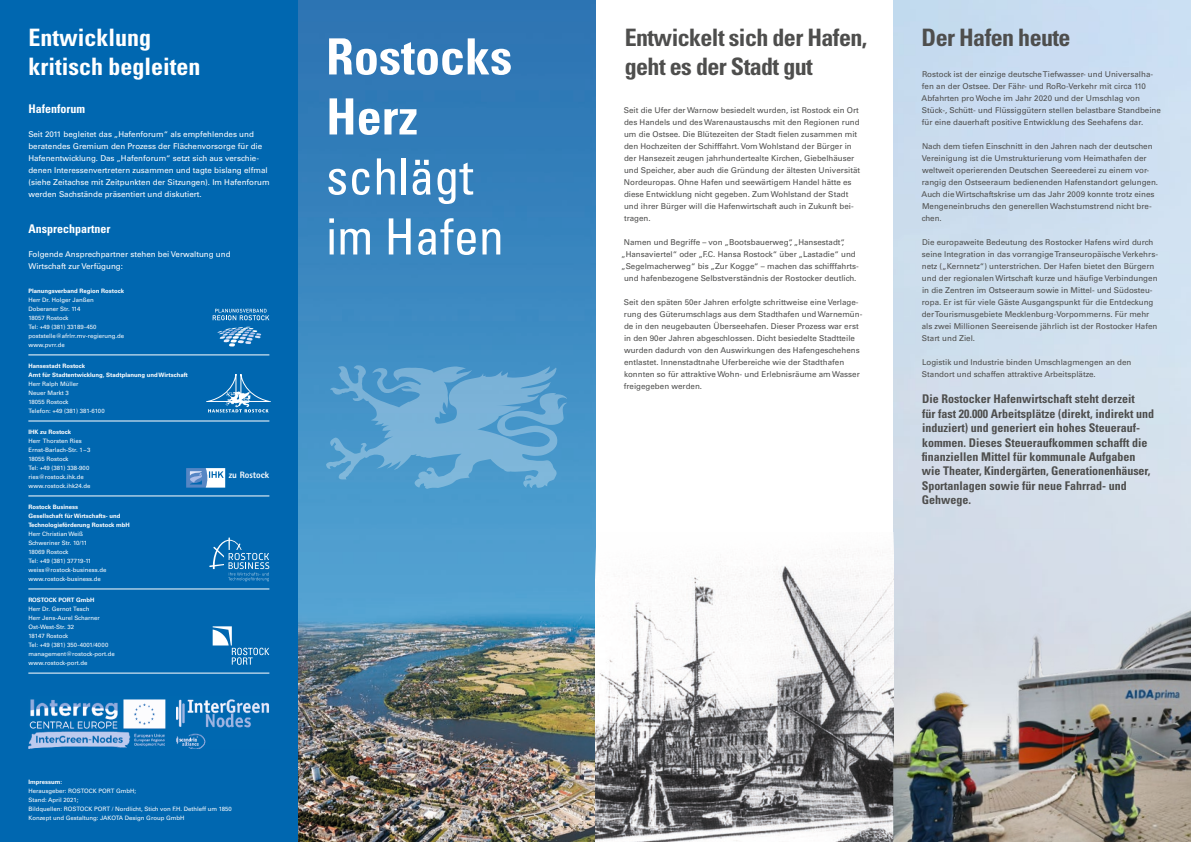
<style>
.page{position:relative;width:1191px;height:842px;background:#fff}
.page>*{position:absolute;margin:0;border:0;box-sizing:border-box;transform-origin:0 0}
.t1{font:condensed 50px/60px "Univers LT Std";color:#fff}
.t2{font:700 condensed 50px/60px "Univers LT Std";color:#fff}
.t3{font:700 condensed 24px/29px "Univers LT Std";letter-spacing:-.025em;color:#4e4e4d}
.t4{font:700 condensed 24px/28.8px "Univers LT Std";color:#fff}
.t5{font:700 condensed 12px/14.4px "Univers LT Std";color:#4e4e4d}
.t6{font:700 condensed 12px "Univers LT Std";color:#fff}
.t7{font:800 9.2px "Rotis Sans Serif";color:#fff}
.t8{font:8px/12px "Univers LT Std";color:#4e4e4d}
.t9{font:8px/12px "Univers LT Std";color:#fff}
.t10{font:6px/9px "Univers LT Std";color:#fff}
.t11{font:700 6px/9px "Univers LT Std";color:#fff}
</style>
<div class="page">
<img style="left:298px;top:0;width:297px;height:842px">
<img style="left:595px;top:533px;width:298px;height:309px">
<div style="left:0;top:0;width:298px;height:842px;background:#0067b0"></div>
<hr style="left:28px;top:355px;width:241px;height:1px;background:#fff">
<hr style="left:28px;top:421px;width:241px;height:1px;background:#fff">
<hr style="left:28px;top:496px;width:241px;height:1px;background:#fff">
<hr style="left:28px;top:673px;width:241px;height:1px;background:#fff">
<hr style="left:28px;top:589px;width:241px;height:1px;background:#fff">
<svg style="left:326px;top:365px;width:241px;height:124px;background:#62a5d1"></svg>
<img style="left:893px;top:591px;width:298px;height:251px">
<svg style="left:213px;top:626px;width:56px;height:39px"></svg>
<svg style="left:206px;top:374px;width:65px;height:38px"></svg>
<svg style="left:186px;top:468px;width:39px;height:20px"></svg>
<svg style="left:217px;top:327px;width:44px;height:20px"></svg>
<svg style="left:213px;top:309px;width:56px;height:11px"></svg>
<svg style="left:209px;top:537px;width:60px;height:44px"></svg>
<img style="left:28px;top:699px;width:241px;height:49px">
<h2 class="t4" style="left:28px;top:23px;width:174px">Entwicklung kritisch begleiten</h2>
<h3 class="t6" style="left:28px;top:101px;width:58px">Hafenforum</h3>
<p class="t9" style="left:28px;top:128px;width:243px">Seit 2011 begleitet das „Hafenforum“ als empfehlendes und beratendes Gremium den Prozess der Flächenvorsorge für die Hafenentwicklung. Das „Hafenforum“ setzt sich aus verschie&shy;denen Interessenvertretern zusammen und tagte bislang elfmal (siehe Zeitachse mit Zeitpunkten der Sitzungen). Im Hafenforum werden Sachstände präsentiert und diskutiert.</p>
<h3 class="t6" style="left:28px;top:221px;width:83px">Ansprechpartner</h3>
<p class="t9" style="left:28px;top:248px;width:204px">Folgende Ansprechpartner stehen bei Verwaltung und<br>Wirtschaft zur Verfügung:</p>
<p class="t11" style="left:28px;top:286px;width:97px">Planungsverband Region Rostock</p>
<p class="t10" style="left:28px;top:295px;width:97px">Herr Dr. Holger Janßen<br>Doberaner Str. 114<br>18057 Rostock<br>Tel: +49 (381) 33189-450 poststelle@afrlrr.mv-regierung.de www.pvrr.de</p>
<p class="t11" style="left:28px;top:361px;width:161px">Hansestadt Rostock<br>Amt für Stadtentwicklung, Stadtplanung und Wirtschaft</p>
<p class="t10" style="left:28px;top:379px;width:78px">Herr Ralph Müller<br>Neuer Markt 3<br>18055 Rostock<br>Telefon: +49 (381) 381-6100</p>
<p class="t11" style="left:28px;top:427px;width:44px">IHK zu Rostock</p>
<p class="t10" style="left:28px;top:436px;width:64px">Herr Thorsten Ries<br>Ernst-Barlach-Str. 1–3<br>18055 Rostock<br>Tel: +49 (381) 338-900 ries@rostock.ihk.de www.rostock.ihk24.de</p>
<p class="t11" style="left:28px;top:502px;width:103px">Rostock Business<br>Gesellschaft für Wirtschafts- und<br>Technologieförderung Rostock mbH</p>
<p class="t10" style="left:28px;top:529px;width:80px">Herr Christian Weiß<br>Schweriner Str. 10/11<br>18069 Rostock<br>Tel: +49 (381) 37719-11 weiss@rostock-business.de www.rostock-business.de</p>
<p class="t11" style="left:28px;top:595px;width:68px">ROSTOCK PORT GmbH</p>
<p class="t10" style="left:28px;top:604px;width:88px">Herr Dr. Gernot Tesch<br>Herr Jens-Aurel Scharner<br>Ost-West-Str. 32<br>18147 Rostock<br>Tel: +49 (381) 350-4001/4000 management@rostock-port.de www.rostock-port.de</p>
<p class="t7" style="left:229px;top:469px;width:42px">zu Rostock</p>
<p class="t11" style="left:29px;top:777px;width:35px">Impressum:</p>
<p class="t10" style="left:29px;top:786px;width:205px">Herausgeber: ROSTOCK PORT GmbH;<br>Stand: April 2021;<br>Bildquellen: ROSTOCK PORT / Nordlicht, Stich von F.H. Dethleff um 1850<br>Konzept und Gestaltung: JAKOTA Design Group GmbH</p>
<h1 class="t2" style="left:326px;top:26px;width:188px">Rostocks<br>Herz</h1>
<h1 class="t1" style="left:326px;top:146px;width:179px">schlägt im Hafen</h1>
<h2 class="t3" style="left:625px;top:23px;width:244px">Entwickelt sich der Hafen, geht es der Stadt gut</h2>
<h2 class="t3" style="left:921px;top:23px;width:150px">Der Hafen heute</h2>
<p class="t8" style="left:921px;top:68px;width:241px">Rostock ist der einzige deutsche Tiefwasser- und Universalha&shy;fen an der Ostsee. Der Fähr- und RoRo-Verkehr mit circa 110<br>Abfahrten pro Woche im Jahr 2020 und der Umschlag von Stück-, Schütt- und Flüssiggütern stellen belastbare Standbeine für eine dauerhaft positive Entwicklung des Seehafens dar.</p>
<p class="t8" style="left:921px;top:140px;width:238px">Nach dem tiefen Einschnitt in den Jahren nach der deutschen Vereinigung ist die Umstrukturierung vom Heimathafen der weltweit operierenden Deutschen Seereederei zu einem vor&shy;rangig den Ostseeraum bedienenden Hafenstandort gelungen.<br>Auch die Wirtschaftskrise um das Jahr 2009 konnte trotz eines Mengeneinbruchs den generellen Wachstumstrend nicht bre&shy;chen.</p>
<p class="t8" style="left:921px;top:236px;width:238px">Die europaweite Bedeutung des Rostocker Hafens wird durch seine Integration in das vorrangige Transeuropäische Verkehrs&shy;netz („Kernnetz“) unterstrichen. Der Hafen bietet den Bürgern und der regionalen Wirtschaft kurze und häufige Verbindungen in die Zentren im Ostseeraum sowie in Mittel- und Südosteu&shy;ropa. Er ist für viele Gäste Ausgangspunkt für die Entdeckung der Tourismusgebiete Mecklenburg-Vorpommerns. Für mehr als zwei Millionen Seereisende jährlich ist der Rostocker Hafen Start und Ziel.</p>
<p class="t8" style="left:922px;top:356px;width:211px">Logistik und Industrie binden Umschlagmengen an den<br>Standort und schaffen attraktive Arbeitsplätze.</p>
<p class="t5" style="left:921px;top:392px;width:234px">Die Rostocker Hafenwirtschaft steht derzeit<br>für fast 20.000 Arbeitsplätze (direkt, indirekt und induziert) und generiert ein hohes Steuerauf&shy;kommen. Dieses Steueraufkommen schafft die finanziellen Mittel für kommunale Aufgaben wie Theater, Kindergärten, Generationenhäuser, Sportanlagen sowie für neue Fahrrad- und Gehwege.</p>
<p class="t8" style="left:624px;top:104px;width:238px">Seit die Ufer der Warnow besiedelt wurden, ist Rostock ein Ort des Handels und des Warenaustauschs mit den Regionen rund um die Ostsee. Die Blütezeiten der Stadt fielen zusammen mit den Hochzeiten der Schifffahrt. Vom Wohlstand der Bürger in der Hansezeit zeugen jahrhundertealte Kirchen, Giebelhäuser und Speicher, aber auch die Gründung der ältesten Universität Nordeuropas. Ohne Hafen und seewärtigem Handel hätte es diese Entwicklung nicht gegeben. Zum Wohlstand der Stadt und ihrer Bürger will die Hafenwirtschaft auch in Zukunft bei&shy;tragen.</p>
<p class="t8" style="left:624px;top:236px;width:223px">Namen und Begriffe – von „Bootsbauerweg“, „Hansestadt“,</p>
<p class="t8" style="left:621px;top:248px;width:236px">„Hansaviertel“ oder „F.C. Hansa Rostock“ über „Lastadie“ und</p>
<p class="t8" style="left:621px;top:260px;width:239px">„Segelmacherweg“ bis „Zur Kogge“ – machen das schifffahrts-</p>
<p class="t8" style="left:624px;top:272px;width:234px">und hafenbezogene Selbstverständnis der Rostocker deutlich.</p>
<p class="t8" style="left:624px;top:296px;width:240px">Seit den späten 50er Jahren erfolgte schrittweise eine Verlage&shy;rung des Güterumschlags aus dem Stadthafen und Warnemün&shy;de in den neugebauten Überseehafen. Dieser Prozess war erst in den 90er Jahren abgeschlossen. Dicht besiedelte Stadtteile wurden dadurch von den Auswirkungen des Hafengeschehens entlastet. Innenstadtnahe Uferbereiche wie der Stadthafen konnten so für attraktive Wohn- und Erlebnisräume am Wasser freigegeben werden.</p>
</div>
